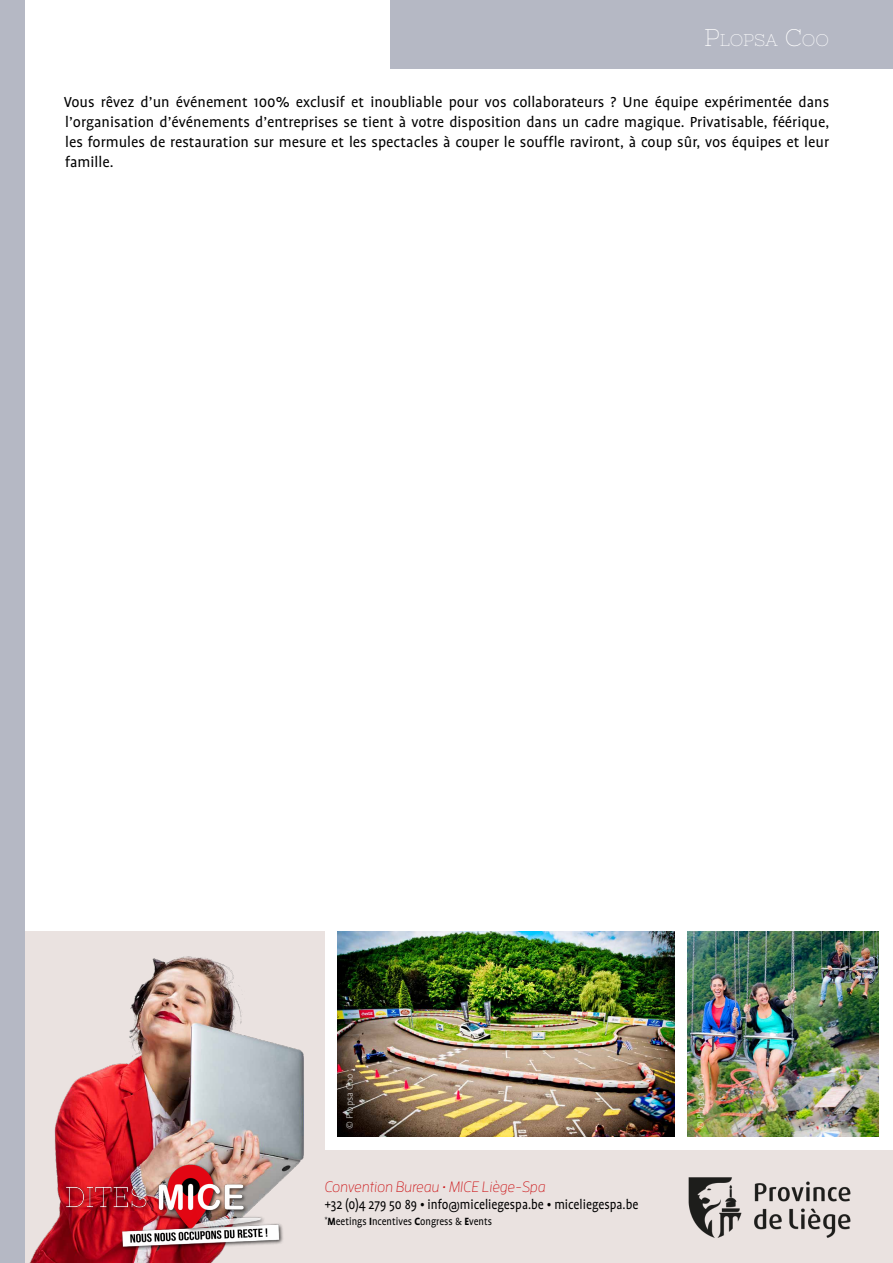
<style>
.page{position:relative;width:893px;height:1263px;background:#fff}
.page>*{position:absolute;margin:0;border:0;box-sizing:border-box;transform-origin:0 0}
.t1{font:16.8px "Nixie One";letter-spacing:-.005em;color:#fff}
.t2{font:16.5px/19.8px "Profile OT";color:#000;text-align:justify}
.t3{font:15px "Profile OT";color:#000;scale:.9 1}
.t4{font:italic 300 15px "Enzo OT";color:#cd191c}
.t5{font:12px "Profile OT";color:#000;scale:.9 1}
.t6{font:300 10.5px "Profile Pro";color:#fff}
.s1{font-size:24px}
.s2{font-weight:700}
</style>
<div class="page">
<div style="left:390px;top:0;width:503px;height:69px;background:#b5b8c4"></div>
<div style="left:25px;top:932px;width:300px;height:220px;background:#eae2e0"></div>
<div style="left:25px;top:1150px;width:868px;height:113px;background:#eae2e0"></div>
<img style="left:29px;top:956px;width:275px;height:307px">
<img style="left:64px;top:1162px;width:221px;height:87px">
<img style="left:688px;top:1177px;width:163px;height:61px">
<img style="left:688px;top:932px;width:191px;height:205px">
<img style="left:338px;top:932px;width:336px;height:205px">
<div style="left:0;top:0;width:25px;height:1263px;background:#b5b8c4"></div>
<p class="t1" style="left:704px;top:31px;width:126px"><span class="s1">P</span>LOPSA <span class="s1">C</span>OO</p>
<p class="t2" style="left:64px;top:93px;width:767px">Vous rêvez d’un événement 100% exclusif et inoubliable pour vos collaborateurs ? Une équipe expérimentée dans l’organisation d’événements d’entreprises se tient à votre disposition dans un cadre magique. Privatisable, féérique, les formules de restauration sur mesure et les spectacles à couper le souffle raviront, à coup sûr, vos équipes et leur famille.</p>
<p class="t6" style="left:344px;top:1129px;width:57px;rotate:-90deg">© Plopsa Coo</p>
<p class="t6" style="left:695px;top:1129px;width:57px;rotate:-90deg">© Plopsa Coo</p>
<p class="t4" style="left:325px;top:1178px;width:223px">Convention Bureau • MICE Liège-Spa</p>
<p class="t3" style="left:325px;top:1196px;width:350px">+32 (0)4 279 50 89 • info@miceliegespa.be • miceliegespa.be</p>
<p class="t5" style="left:325px;top:1215px;width:187px"><sup>*</sup><span class="s2">M</span>eetings <span class="s2">I</span>ncentives <span class="s2">C</span>ongress &amp; <span class="s2">E</span>vents</p>
</div>
